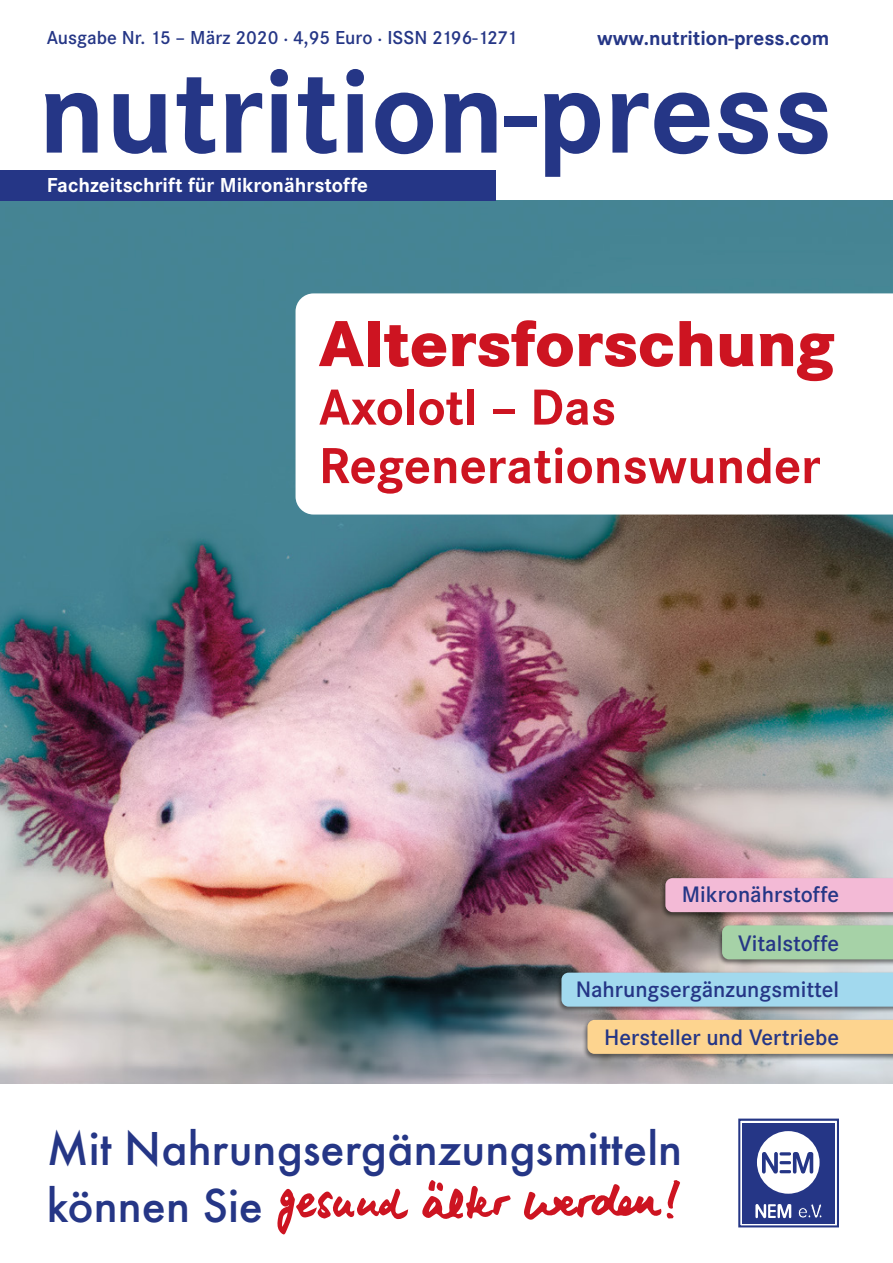
<style>
.page{position:relative;width:893px;height:1263px;background:#fff}
.page>*{position:absolute;margin:0;border:0;box-sizing:border-box;transform-origin:0 0}
.t1{font:700 123px "Corporate S";color:#253686}
.t2{font:800 67.5px "Corporate S";color:#cd1421}
.t3{font:700 52.5px/58.5px "Corporate S";color:#cd1421}
.t4{font:500 49.5px/57px "Futura T";color:#253686}
.t5{font:600 23.25px/48.4px "Corporate S";color:#253686;text-align:right}
.t6{font:700 21px "Corporate S";color:#fff}
.t7{font:700 21px "Corporate S";color:#253686}
.t8{font:600 19.5px "Corporate S";color:#253686}
</style>
<div class="page">
<img style="left:0;top:201px;width:893px;height:883px">
<div style="left:0;top:170px;width:496px;height:31px;background:#253686"></div>
<div style="left:660px;top:877px;width:233px;height:42px;background:#000;opacity:.5"></div>
<div style="left:665px;top:878px;width:228px;height:34px;background:#f3bad6"></div>
<div style="left:716px;top:924px;width:177px;height:42px;background:#000;opacity:.5"></div>
<div style="left:722px;top:925px;width:171px;height:34px;background:#a6d2a7"></div>
<div style="left:556px;top:971px;width:337px;height:42px;background:#000;opacity:.5"></div>
<div style="left:561px;top:973px;width:332px;height:34px;background:#a2d9ee"></div>
<div style="left:582px;top:1018px;width:311px;height:43px;background:#000;opacity:.5"></div>
<div style="left:587px;top:1020px;width:306px;height:34px;background:#fdd48f"></div>
<div style="left:738px;top:1119px;width:101px;height:108px;background:linear-gradient(to right,#253686,#253686)"></div>
<div style="left:738px;top:1119px;width:101px;height:108px;border:2px solid #253686"></div>
<div style="left:742px;top:1123px;width:93px;height:100px;background:#253686"></div>
<div style="left:757px;top:1131px;width:62px;height:63px;background:#fff;border-radius:50%"></div>
<svg style="left:762px;top:1152px;width:51px;height:21px"></svg>
<svg style="left:798px;top:1204px;width:24px;height:14px"></svg>
<svg style="left:755px;top:1204px;width:36px;height:14px"></svg>
<svg style="left:277px;top:1188px;width:131px;height:47px"></svg>
<svg style="left:422px;top:1180px;width:89px;height:39px"></svg>
<svg style="left:524px;top:1180px;width:156px;height:40px"></svg>
<svg style="left:296px;top:293px;width:597px;height:221px"></svg>
<p class="t8" style="left:47px;top:27px;width:472px">Ausgabe Nr. 15 – März 2020 . 4,95 Euro . ISSN 2196-1271</p>
<p class="t7" style="left:597px;top:26px;width:234px">www.nutrition-press.com</p>
<h1 class="t1" style="left:38px;top:41px;width:796px">nutrition-press</h1>
<p class="t6" style="left:47px;top:173px;width:323px">Fachzeitschrift für Mikronährstoffe</p>
<h2 class="t2" style="left:319px;top:304px;width:516px">Altersforschung</h2>
<h3 class="t3" style="left:319px;top:379px;width:503px">Axolotl – Das<br>Regenerationswunder</h3>
<p class="t5" style="left:682px;top:871px;width:159px">Mikronährstoffe<br>Vitalstoffe</p>
<p class="t5" style="left:576px;top:965px;width:265px">Nahrungsergänzungsmittel<br>Hersteller und Vertriebe</p>
<h3 class="t4" style="left:47px;top:1119px;width:637px">Mit Nahrungsergänzungsmitteln können Sie</h3>
</div>
